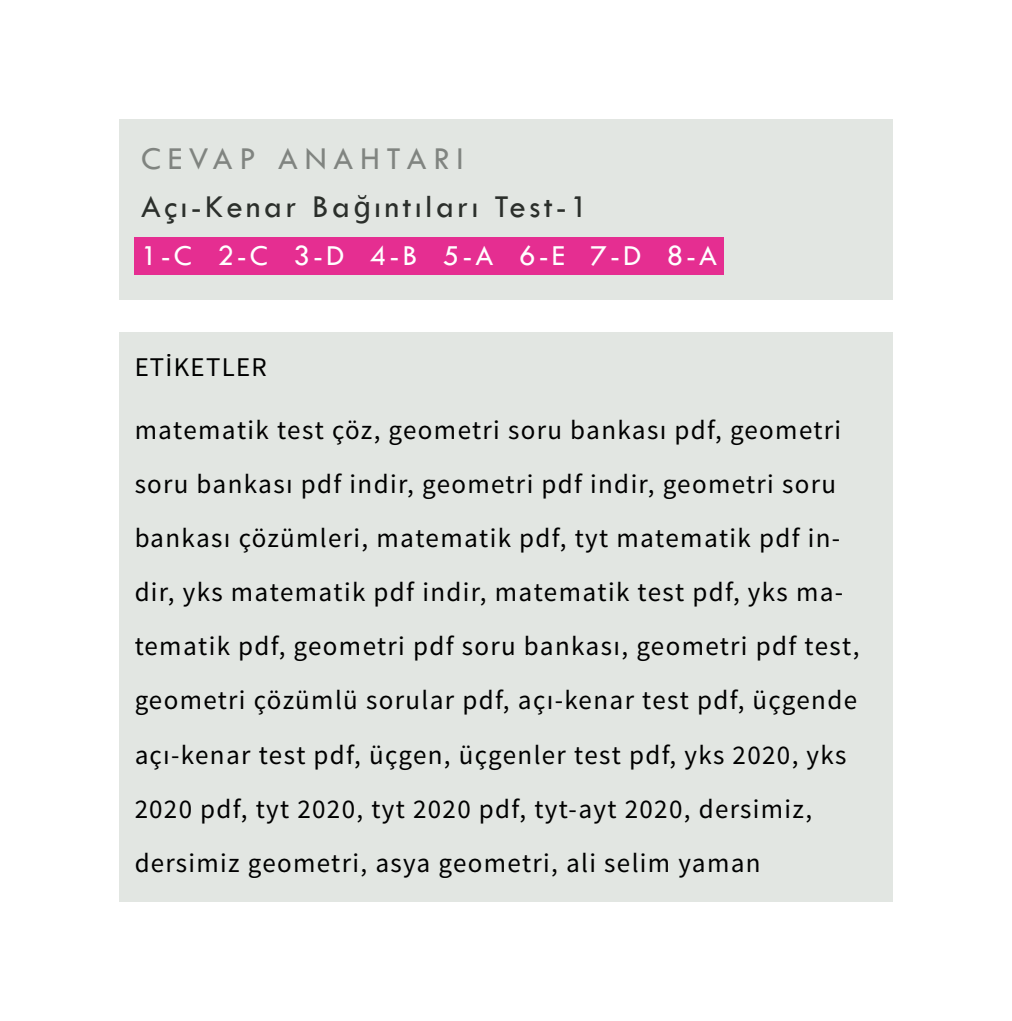
<style>
.page{position:relative;width:1012px;height:1021px;background:#fff}
.page>*{position:absolute;margin:0;border:0;box-sizing:border-box;transform-origin:0 0}
.t1{font:33px/48px "Tw Cen";letter-spacing:.1em;color:#342b26}
.t2{font:30px "Tw Cen";color:#fff}
.t3{font:27px/54px "Source Sans Pro";letter-spacing:.05em;color:#000}
.s1{color:#da6c0b}
.s2{font-family:"Humanist 777 BT Roman B";font-size:30px}
</style>
<div class="page">
<div style="left:119px;top:119px;width:774px;height:181px;background:#e2e6e2"></div>
<div style="left:119px;top:333px;width:774px;height:568px;background:#e2e6e2"></div>
<div style="left:134px;top:237px;width:590px;height:37px;background:#e52e91"></div>
<p class="t1" style="left:141px;top:134px;width:449px"><span class="s1">CEVAP ANAHTARI<br></span>Açı-Kenar Ba<span class="s2">ğ</span>ıntıları Test-1</p>
<p class="t2" style="left:141px;top:237px;width:578px">1-C 2-C 3-D 4-B 5-A 6-E 7-D 8-A</p>
<p class="t3" style="left:134px;top:341px;width:134px">ETİKETLER</p>
<p class="t3" style="left:134px;top:404px;width:727px">matematik test çöz, geometri soru bankası pdf, geometri soru bankası pdf indir, geometri pdf indir, geometri soru bankası çözümleri, matematik pdf, tyt matematik pdf in&shy;dir, yks matematik pdf indir, matematik test pdf, yks ma&shy;tematik pdf, geometri pdf soru bankası, geometri pdf test, geometri çözümlü sorular pdf, açı-kenar test pdf, üçgende açı-kenar test pdf, üçgen, üçgenler test pdf, yks 2020, yks 2020 pdf, tyt 2020, tyt 2020 pdf, tyt-ayt 2020, dersimiz, dersimiz geometri, asya geometri, ali selim yaman</p>
</div>
